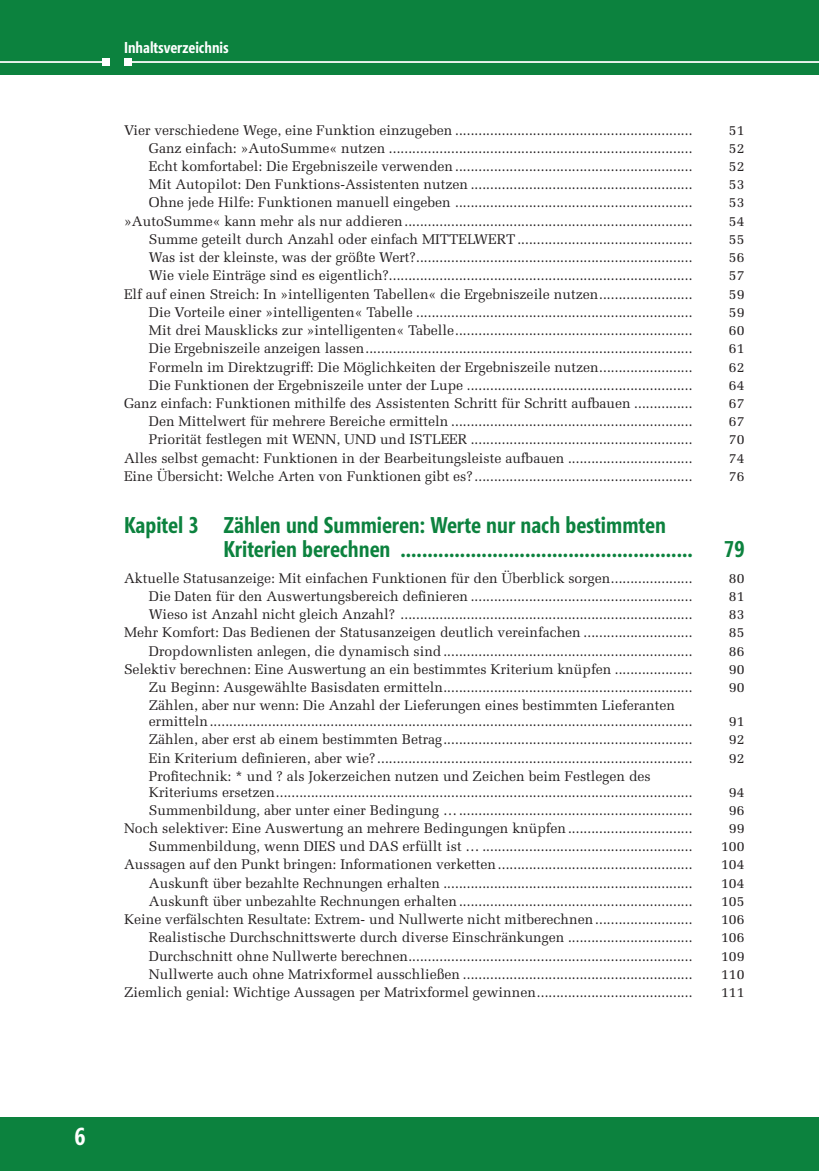
<style>
.page{position:relative;width:819px;height:1171px;background:#fff}
.page>*{position:absolute;margin:0;border:0;box-sizing:border-box;transform-origin:0 0}
.t1{font:700 24.5px "Segoe Condensed";color:#fff}
.t2{font:700 22.75px/24.5px "Segoe Condensed";color:#0c823e}
.t3{font:700 15.75px "Segoe Condensed";color:#fff}
.t4{font:14px/15.8px "Melior";color:#231f20}
</style>
<div class="page">
<div style="left:0;top:0;width:819px;height:75px;background:#0c823e"></div>
<div style="left:0;top:1117px;width:819px;height:54px;background:#0c823e"></div>
<hr style="left:0;top:61px;width:106px;height:2px;background:#fff">
<div style="left:102px;top:59px;width:7px;height:7px;background:#fff"></div>
<hr style="left:128px;top:61px;width:691px;height:2px;background:#fff">
<div style="left:124px;top:59px;width:7px;height:7px;background:#fff"></div>
<p class="t3" style="left:124px;top:38px;width:106px">Inhaltsverzeichnis</p>
<p class="t4" style="left:124px;top:122px;width:570px">Vier verschiedene Wege, eine Funktion einzugeben .............................................................</p>
<p class="t4" style="left:729px;top:122px;width:17px">51</p>
<p class="t4" style="left:149px;top:140px;width:545px">Ganz einfach: »AutoSumme« nutzen ..............................................................................</p>
<p class="t4" style="left:729px;top:140px;width:17px">52</p>
<p class="t4" style="left:149px;top:158px;width:545px">Echt komfortabel: Die Ergebniszeile verwenden.............................................................</p>
<p class="t4" style="left:729px;top:158px;width:17px">52</p>
<p class="t4" style="left:149px;top:177px;width:545px">Mit Autopilot: Den Funktions-Assistenten nutzen .........................................................</p>
<p class="t4" style="left:729px;top:177px;width:17px">53</p>
<p class="t4" style="left:149px;top:195px;width:545px">Ohne jede Hilfe: Funktionen manuell eingeben .............................................................</p>
<p class="t4" style="left:729px;top:195px;width:17px">53</p>
<p class="t4" style="left:124px;top:213px;width:570px">»AutoSumme« kann mehr als nur addieren..........................................................................</p>
<p class="t4" style="left:729px;top:213px;width:17px">54</p>
<p class="t4" style="left:149px;top:231px;width:545px">Summe geteilt durch Anzahl oder einfach MITTELWERT.............................................</p>
<p class="t4" style="left:729px;top:231px;width:17px">55</p>
<p class="t4" style="left:149px;top:249px;width:545px">Was ist der kleinste, was der größte Wert?.......................................................................</p>
<p class="t4" style="left:729px;top:249px;width:17px">56</p>
<p class="t4" style="left:149px;top:268px;width:545px">Wie viele Einträge sind es eigentlich?..............................................................................</p>
<p class="t4" style="left:729px;top:268px;width:17px">57</p>
<p class="t4" style="left:124px;top:286px;width:570px">Elf auf einen Streich: In »intelligenten Tabellen« die Ergebniszeile nutzen........................</p>
<p class="t4" style="left:729px;top:286px;width:17px">59</p>
<p class="t4" style="left:149px;top:304px;width:545px">Die Vorteile einer »intelligenten« Tabelle .......................................................................</p>
<p class="t4" style="left:729px;top:304px;width:17px">59</p>
<p class="t4" style="left:149px;top:322px;width:545px">Mit drei Mausklicks zur »intelligenten« Tabelle.............................................................</p>
<p class="t4" style="left:729px;top:322px;width:17px">60</p>
<p class="t4" style="left:149px;top:341px;width:545px">Die Ergebniszeile anzeigen lassen....................................................................................</p>
<p class="t4" style="left:729px;top:341px;width:17px">61</p>
<p class="t4" style="left:149px;top:359px;width:545px">Formeln im Direktzugriff: Die Möglichkeiten der Ergebniszeile nutzen........................</p>
<p class="t4" style="left:729px;top:359px;width:17px">62</p>
<p class="t4" style="left:149px;top:377px;width:545px">Die Funktionen der Ergebniszeile unter der Lupe ..........................................................</p>
<p class="t4" style="left:729px;top:377px;width:17px">64</p>
<p class="t4" style="left:124px;top:395px;width:570px">Ganz einfach: Funktionen mithilfe des Assistenten Schritt für Schritt aufbauen ...............</p>
<p class="t4" style="left:729px;top:395px;width:17px">67</p>
<p class="t4" style="left:149px;top:414px;width:545px">Den Mittelwert für mehrere Bereiche ermitteln ..............................................................</p>
<p class="t4" style="left:729px;top:414px;width:17px">67</p>
<p class="t4" style="left:149px;top:432px;width:545px">Priorität festlegen mit WENN, UND und ISTLEER .........................................................</p>
<p class="t4" style="left:729px;top:432px;width:17px">70</p>
<p class="t4" style="left:124px;top:450px;width:570px">Alles selbst gemacht: Funktionen in der Bearbeitungsleiste aufbauen ................................</p>
<p class="t4" style="left:729px;top:450px;width:17px">74</p>
<p class="t4" style="left:124px;top:468px;width:570px">Eine Übersicht: Welche Arten von Funktionen gibt es? ........................................................</p>
<p class="t4" style="left:729px;top:468px;width:17px">76</p>
<h2 class="t2" style="left:223px;top:513px;width:471px;text-indent:-99px">Kapitel 3 Zählen und Summieren: Werte nur nach bestimmten<br>Kriterien berechnen ......................................................</h2>
<h2 class="t2" style="left:724px;top:537px;width:22px">79</h2>
<p class="t4" style="left:124px;top:570px;width:570px">Aktuelle Statusanzeige: Mit einfachen Funktionen für den Überblick sorgen.....................</p>
<p class="t4" style="left:729px;top:570px;width:17px">80</p>
<p class="t4" style="left:149px;top:588px;width:545px">Die Daten für den Auswertungsbereich definieren .........................................................</p>
<p class="t4" style="left:729px;top:588px;width:17px">81</p>
<p class="t4" style="left:149px;top:606px;width:545px">Wieso ist Anzahl nicht gleich Anzahl? ...........................................................................</p>
<p class="t4" style="left:729px;top:606px;width:17px">83</p>
<p class="t4" style="left:124px;top:625px;width:570px">Mehr Komfort: Das Bedienen der Statusanzeigen deutlich vereinfachen ............................</p>
<p class="t4" style="left:729px;top:625px;width:17px">85</p>
<p class="t4" style="left:149px;top:643px;width:545px">Dropdownlisten anlegen, die dynamisch sind................................................................</p>
<p class="t4" style="left:729px;top:643px;width:17px">86</p>
<p class="t4" style="left:124px;top:661px;width:570px">Selektiv berechnen: Eine Auswertung an ein bestimmtes Kriterium knüpfen ....................</p>
<p class="t4" style="left:729px;top:661px;width:17px">90</p>
<p class="t4" style="left:149px;top:679px;width:545px">Zu Beginn: Ausgewählte Basisdaten ermitteln................................................................</p>
<p class="t4" style="left:729px;top:679px;width:17px">90</p>
<p class="t4" style="left:149px;top:698px;width:545px">Zählen, aber nur wenn: Die Anzahl der Lieferungen eines bestimmten Lieferanten ermitteln............................................................................................................................</p>
<p class="t4" style="left:729px;top:713px;width:17px">91</p>
<p class="t4" style="left:149px;top:731px;width:545px">Zählen, aber erst ab einem bestimmten Betrag................................................................</p>
<p class="t4" style="left:729px;top:731px;width:17px">92</p>
<p class="t4" style="left:149px;top:750px;width:545px">Ein Kriterium definieren, aber wie? .................................................................................</p>
<p class="t4" style="left:729px;top:750px;width:17px">92</p>
<p class="t4" style="left:149px;top:768px;width:545px">Profitechnik: * und ? als Jokerzeichen nutzen und Zeichen beim Festlegen des<br>Kriteriums ersetzen...........................................................................................................</p>
<p class="t4" style="left:729px;top:784px;width:17px">94</p>
<p class="t4" style="left:149px;top:802px;width:545px">Summenbildung, aber unter einer Bedingung …............................................................</p>
<p class="t4" style="left:729px;top:802px;width:17px">96</p>
<p class="t4" style="left:124px;top:820px;width:570px">Noch selektiver: Eine Auswertung an mehrere Bedingungen knüpfen................................</p>
<p class="t4" style="left:729px;top:820px;width:17px">99</p>
<p class="t4" style="left:149px;top:838px;width:545px">Summenbildung, wenn DIES und DAS erfüllt ist … ......................................................</p>
<p class="t4" style="left:721px;top:838px;width:25px">100</p>
<p class="t4" style="left:124px;top:857px;width:570px">Aussagen auf den Punkt bringen: Informationen verketten..................................................</p>
<p class="t4" style="left:721px;top:857px;width:25px">104</p>
<p class="t4" style="left:149px;top:875px;width:545px">Auskunft über bezahlte Rechnungen erhalten ................................................................</p>
<p class="t4" style="left:721px;top:875px;width:25px">104</p>
<p class="t4" style="left:149px;top:893px;width:545px">Auskunft über unbezahlte Rechnungen erhalten............................................................</p>
<p class="t4" style="left:721px;top:893px;width:25px">105</p>
<p class="t4" style="left:124px;top:911px;width:570px">Keine verfälschten Resultate: Extrem- und Nullwerte nicht mitberechnen.........................</p>
<p class="t4" style="left:721px;top:911px;width:25px">106</p>
<p class="t4" style="left:149px;top:930px;width:545px">Realistische Durchschnittswerte durch diverse Einschränkungen ................................</p>
<p class="t4" style="left:721px;top:930px;width:25px">106</p>
<p class="t4" style="left:149px;top:948px;width:545px">Durchschnitt ohne Nullwerte berechnen.........................................................................</p>
<p class="t4" style="left:721px;top:948px;width:25px">109</p>
<p class="t4" style="left:149px;top:966px;width:545px">Nullwerte auch ohne Matrixformel ausschließen ...........................................................</p>
<p class="t4" style="left:721px;top:966px;width:25px">110</p>
<p class="t4" style="left:124px;top:984px;width:570px">Ziemlich genial: Wichtige Aussagen per Matrixformel gewinnen........................................</p>
<p class="t4" style="left:721px;top:984px;width:25px">111</p>
<h1 class="t1" style="left:74px;top:1122px;width:12px">6</h1>
</div>
